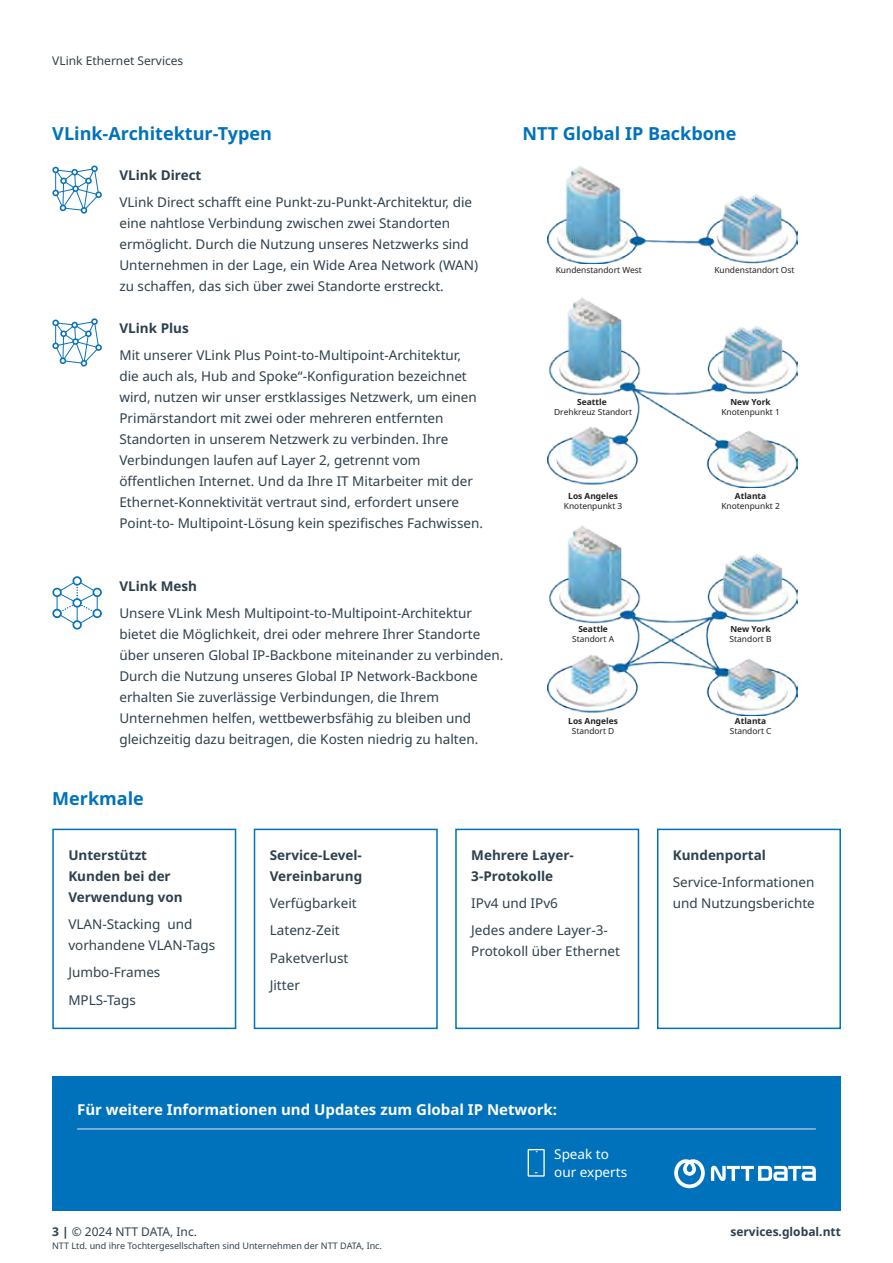
<style>
.page{position:relative;width:893px;height:1263px;background:#fff}
.page>*{position:absolute;margin:0;border:0;box-sizing:border-box;transform-origin:0 0}
.t1{font:700 18px "Noto Sans";color:#0072bc}
.t2{font:700 15px "Noto Sans";color:#fff}
.t3{font:13.5px/21px "Noto Sans";color:#2e404d}
.t4{font:700 13.5px/21px "Noto Sans";color:#2e404d}
.t5{font:13.5px/18px "Noto Sans";color:#fff}
.t6{font:12px "Noto Sans";color:#2e404d}
.t7{font:700 12px "Noto Sans";color:#2e404d}
.t8{font:9px "Noto Sans";color:#2e404d}
.t9{font:8.4px "Noto Sans";color:#231f20}
.t10{font:700 8.4px "Noto Sans";color:#231f20}
.s1{font-weight:700}
</style>
<div class="page">
<svg style="left:52px;top:165px;width:50px;height:49px"></svg>
<svg style="left:52px;top:318px;width:50px;height:49px"></svg>
<div style="left:72px;top:576px;width:10px;height:10px;border:2px solid #0a72ba;border-radius:50%"></div>
<div style="left:93px;top:609px;width:9px;height:9px;border:2px solid #0a72ba;border-radius:50%"></div>
<div style="left:72px;top:620px;width:10px;height:9px;border:2px solid #0a72ba;border-radius:50%"></div>
<div style="left:93px;top:588px;width:9px;height:9px;border:2px solid #0a72ba;border-radius:50%"></div>
<div style="left:52px;top:609px;width:10px;height:9px;border:2px solid #0a72ba;border-radius:50%"></div>
<div style="left:52px;top:588px;width:10px;height:9px;border:2px solid #0a72ba;border-radius:50%"></div>
<svg style="left:57px;top:581px;width:41px;height:43px"></svg>
<div style="left:52px;top:829px;width:184px;height:200px;background:#fff;border:2px solid #0072bc"></div>
<div style="left:254px;top:829px;width:184px;height:200px;background:#fff;border:2px solid #0072bc"></div>
<div style="left:455px;top:829px;width:184px;height:200px;background:#fff;border:2px solid #0072bc"></div>
<div style="left:657px;top:829px;width:184px;height:200px;background:#fff;border:2px solid #0072bc"></div>
<div style="left:52px;top:1076px;width:789px;height:135px;background:#0072bc"></div>
<hr style="left:77px;top:1129px;width:739px;height:1px;background:#e8e8e8">
<svg style="left:674px;top:1159px;width:31px;height:29px"></svg>
<svg style="left:711px;top:1166px;width:105px;height:15px"></svg>
<div style="left:528px;top:1149px;width:17px;height:27px;border:1px solid #fff"></div>
<img style="left:548px;top:165px;width:249px;height:98px">
<img style="left:548px;top:297px;width:249px;height:191px">
<img style="left:548px;top:525px;width:249px;height:191px">
<p class="t6" style="left:52px;top:54px;width:133px">VLink Ethernet Services</p>
<h1 class="t1" style="left:52px;top:124px;width:221px">VLink-Architektur-Typen</h1>
<h1 class="t1" style="left:522px;top:124px;width:215px">NTT Global IP Backbone</h1>
<p class="t4" style="left:119px;top:165px;width:84px">VLink Direct</p>
<p class="t3" style="left:119px;top:192px;width:360px">VLink Direct schafft eine Punkt-zu-Punkt-Architektur, die eine nahtlose Verbindung zwischen zwei Standorten ermöglicht. Durch die Nutzung unseres Netzwerks sind Unternehmen in der Lage, ein Wide Area Network (WAN) zu schaffen, das sich über zwei Standorte erstreckt.</p>
<p class="t4" style="left:119px;top:318px;width:71px">VLink Plus</p>
<p class="t3" style="left:119px;top:345px;width:365px">Mit unserer VLink Plus Point-to-Multipoint-Architektur, die auch als, Hub and Spoke“-Konfiguration bezeichnet wird, nutzen wir unser erstklassiges Netzwerk, um einen Primärstandort mit zwei oder mehreren entfernten Standorten in unserem Netzwerk zu verbinden. Ihre Verbindungen laufen auf Layer 2, getrennt vom öffentlichen Internet. Und da Ihre IT Mitarbeiter mit der Ethernet-Konnektivität vertraut sind, erfordert unsere Point-to- Multipoint-Lösung kein spezifisches Fachwissen.</p>
<p class="t9" style="left:556px;top:265px;width:88px">Kundenstandort West</p>
<p class="t9" style="left:714px;top:265px;width:82px">Kundenstandort Ost</p>
<p class="t10" style="left:577px;top:397px;width:31px">Seattle</p>
<p class="t9" style="left:554px;top:407px;width:79px">Drehkreuz Standort</p>
<p class="t10" style="left:730px;top:397px;width:42px">New York</p>
<p class="t9" style="left:721px;top:407px;width:60px">Knotenpunkt 1</p>
<p class="t10" style="left:568px;top:491px;width:51px">Los Angeles</p>
<p class="t9" style="left:564px;top:501px;width:60px">Knotenpunkt 3</p>
<p class="t10" style="left:735px;top:491px;width:33px">Atlanta</p>
<p class="t9" style="left:721px;top:501px;width:60px">Knotenpunkt 2</p>
<p class="t4" style="left:119px;top:575px;width:79px">VLink Mesh</p>
<p class="t3" style="left:119px;top:603px;width:385px">Unsere VLink Mesh Multipoint-to-Multipoint-Architektur bietet die Möglichkeit, drei oder mehrere Ihrer Standorte über unseren Global IP-Backbone miteinander zu verbinden.<br>Durch die Nutzung unseres Global IP Network-Backbone erhalten Sie zuverlässige Verbindungen, die Ihrem Unternehmen helfen, wettbewerbsfähig zu bleiben und gleichzeitig dazu beitragen, die Kosten niedrig zu halten.</p>
<h1 class="t1" style="left:52px;top:788px;width:93px">Merkmale</h1>
<p class="t10" style="left:578px;top:624px;width:31px">Seattle</p>
<p class="t9" style="left:572px;top:634px;width:43px">Standort A</p>
<p class="t10" style="left:568px;top:716px;width:51px">Los Angeles</p>
<p class="t9" style="left:572px;top:727px;width:44px">Standort D</p>
<p class="t4" style="left:68px;top:844px;width:116px">Unterstützt<br>Kunden bei der<br>Verwendung von</p>
<p class="t3" style="left:68px;top:914px;width:148px">VLAN-Stacking und vorhandene VLAN-Tags</p>
<p class="t3" style="left:68px;top:959px;width:94px;line-height:27.5px">Jumbo-Frames<br>MPLS-Tags</p>
<p class="t4" style="left:270px;top:844px;width:94px">Service-Level-<br>Vereinbarung</p>
<p class="t3" style="left:270px;top:890px;width:88px;line-height:27.5px">Verfügbarkeit<br>Latenz-Zeit<br>Paketverlust<br>Jitter</p>
<p class="t4" style="left:471px;top:844px;width:104px">Mehrere Layer-<br>3-Protokolle</p>
<p class="t3" style="left:471px;top:890px;width:138px;line-height:27.5px">IPv4 und IPv6<br>Jedes andere Layer-3-</p>
<p class="t3" style="left:471px;top:941px;width:150px">Protokoll über Ethernet</p>
<p class="t2" style="left:77px;top:1101px;width:481px">Für weitere Informationen und Updates zum Global IP Network:</p>
<p class="t5" style="left:554px;top:1145px;width:74px">Speak to our experts</p>
<p class="t6" style="left:52px;top:1225px;width:146px"><span class="s1">3 |</span> © 2024 NTT DATA, Inc.</p>
<p class="t8" style="left:52px;top:1240px;width:331px">NTT Ltd. und ihre Tochtergesellschaften sind Unternehmen der NTT DATA, Inc.</p>
<p class="t10" style="left:730px;top:624px;width:42px">New York</p>
<p class="t9" style="left:730px;top:634px;width:43px">Standort B</p>
<p class="t10" style="left:735px;top:716px;width:33px">Atlanta</p>
<p class="t9" style="left:730px;top:727px;width:43px">Standort C</p>
<p class="t4" style="left:673px;top:844px;width:95px">Kundenportal</p>
<p class="t3" style="left:673px;top:872px;width:144px">Service-Informationen und Nutzungsberichte</p>
<p class="t7" style="left:730px;top:1225px;width:112px">services.global.ntt</p>
</div>
